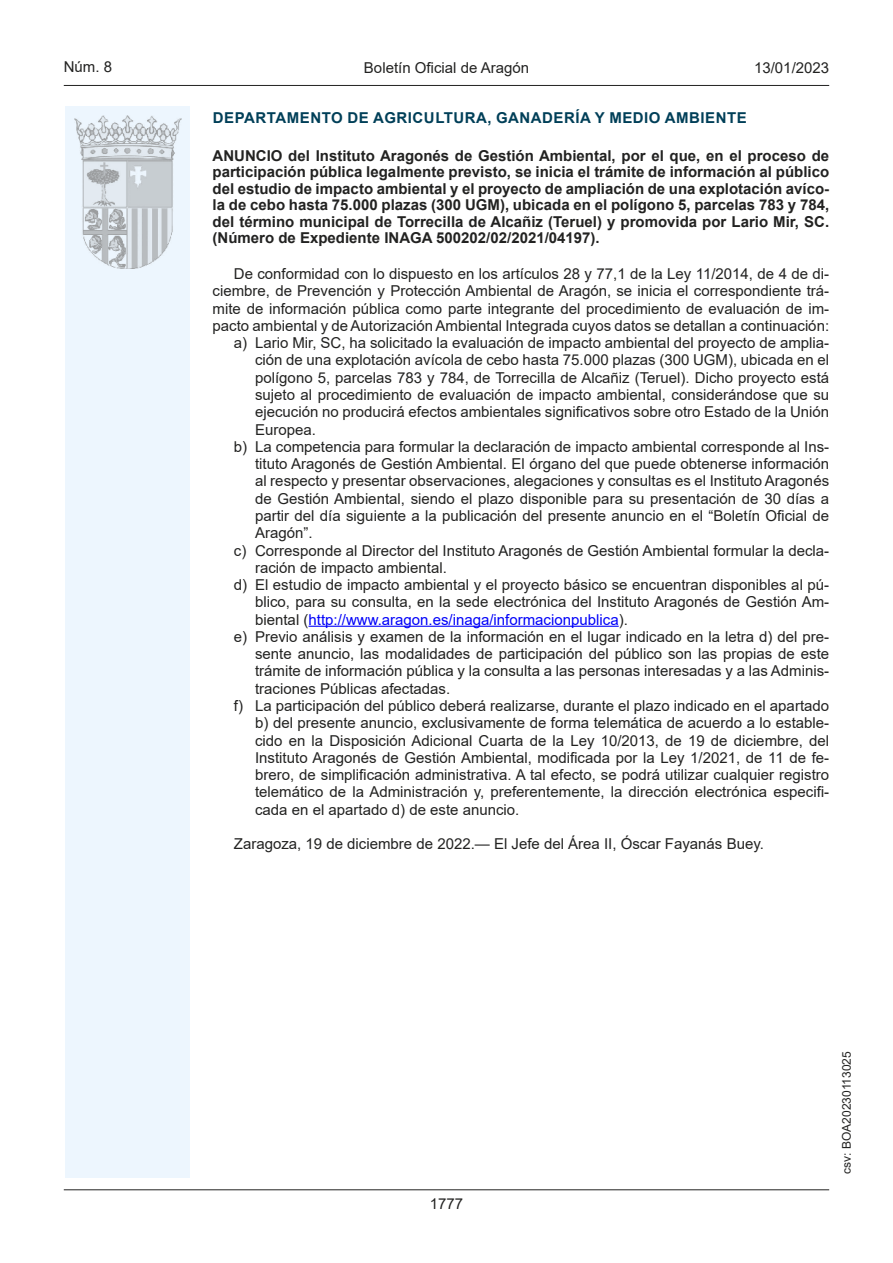
<style>
.page{position:relative;width:893px;height:1263px;background:#fff}
.page>*{position:absolute;margin:0;border:0;box-sizing:border-box;transform-origin:0 0}
.Sangrado_01{font:15px/17.2px "Arial";color:#222221;text-align:justify}
.Titulo_text{font:700 15px/16.5px "Arial";color:#222221;text-align:justify}
.inicio_de_parrafo{font:15px/17.2px "Arial";color:#222221;text-align:justify}
.emisor_text{font:700 15px "Arial";letter-spacing:.035em;color:#003f58}
.estilo_head-c{font:15px "Arial";color:#222221}
.estilo_head-d{font:15px "Arial MT2";color:#222221}
.estilo_head-i{font:15px "Arial MT2";color:#222221}
.numero_pagina{font:15px "Arial MT2";color:#222221}
.estilo_head-i-2{font:12px "Arial MT2";color:#222221}
.s1{color:#0000fa}
</style>
<div class="page">
<div style="left:65px;top:106px;width:125px;height:1072px;background:#edf6fe"></div>
<img style="left:75px;top:115px;width:106px;height:153px">
<hr style="left:64px;top:85px;width:765px;height:1px;background:#222221">
<hr style="left:64px;top:1189px;width:765px;height:1px;background:#222221">
<hr style="left:308px;top:626px;width:311px;height:1px;background:#0000fa">
<p class="estilo_head-i" style="left:64px;top:57px;width:50px">Núm. 8</p>
<p class="estilo_head-c" style="left:364px;top:57px;width:167px">Boletín Oficial de Aragón</p>
<p class="estilo_head-d" style="left:754px;top:57px;width:77px">13/01/2023</p>
<h5 class="emisor_text" style="left:213px;top:107px;width:535px">DEPARTAMENTO DE AGRICULTURA, GANADERÍA Y MEDIO AMBIENTE</h5>
<p class="Titulo_text" style="left:213px;top:147px;width:618px">ANUNCIO del Instituto Aragonés de Gestión Ambiental, por el que, en el proceso de participación pública legalmente previsto, se inicia el trámite de información al público del estudio de impacto ambiental y el proyecto de ampliación de una explotación avíco&shy;la de cebo hasta 75.000 plazas (300 UGM), ubicada en el polígono 5, parcelas 783 y 784, del término municipal de Torrecilla de Alcañiz (Teruel) y promovida por Lario Mir, SC. (Número de Expediente INAGA 500202/02/2021/04197).</p>
<p class="inicio_de_parrafo" style="left:213px;top:265px;width:618px;text-indent:21px">De conformidad con lo dispuesto en los artículos 28 y 77,1 de la Ley 11/2014, de 4 de di&shy;ciembre, de Prevención y Protección Ambiental de Aragón, se inicia el correspondiente trá&shy;mite de información pública como parte integrante del procedimiento de evaluación de im&shy;pacto ambiental y de Autorización Ambiental Integrada cuyos datos se detallan a continuación:</p>
<p class="Sangrado_01" style="left:255px;top:334px;width:576px;text-indent:-21px">a) Lario Mir, SC, ha solicitado la evaluación de impacto ambiental del proyecto de amplia&shy;ción de una explotación avícola de cebo hasta 75.000 plazas (300 UGM), ubicada en el polígono 5, parcelas 783 y 784, de Torrecilla de Alcañiz (Teruel). Dicho proyecto está sujeto al procedimiento de evaluación de impacto ambiental, considerándose que su ejecución no producirá efectos ambientales significativos sobre otro Estado de la Unión Europea.</p>
<p class="Sangrado_01" style="left:255px;top:438px;width:576px;text-indent:-21px">b) La competencia para formular la declaración de impacto ambiental corresponde al Ins&shy;tituto Aragonés de Gestión Ambiental. El órgano del que puede obtenerse información al respecto y presentar observaciones, alegaciones y consultas es el Instituto Aragonés de Gestión Ambiental, siendo el plazo disponible para su presentación de 30 días a partir del día siguiente a la publicación del presente anuncio en el “Boletín Oficial de Aragón”.</p>
<p class="Sangrado_01" style="left:255px;top:541px;width:576px;text-indent:-21px">c) Corresponde al Director del Instituto Aragonés de Gestión Ambiental formular la decla&shy;ración de impacto ambiental.</p>
<p class="Sangrado_01" style="left:255px;top:576px;width:576px;text-indent:-21px">d) El estudio de impacto ambiental y el proyecto básico se encuentran disponibles al pú&shy;blico, para su consulta, en la sede electrónica del Instituto Aragonés de Gestión Am&shy;biental (<span class="s1">http://www.aragon.es/inaga/informacionpublica</span>).</p>
<p class="Sangrado_01" style="left:255px;top:628px;width:576px;text-indent:-21px">e) Previo análisis y examen de la información en el lugar indicado en la letra d) del pre&shy;sente anuncio, las modalidades de participación del público son las propias de este trámite de información pública y la consulta a las personas interesadas y a las Adminis&shy;traciones Públicas afectadas.</p>
<p class="Sangrado_01" style="left:255px;top:697px;width:576px;text-indent:-21px">f) La participación del público deberá realizarse, durante el plazo indicado en el apartado b) del presente anuncio, exclusivamente de forma telemática de acuerdo a lo estable&shy;cido en la Disposición Adicional Cuarta de la Ley 10/2013, de 19 de diciembre, del Instituto Aragonés de Gestión Ambiental, modificada por la Ley 1/2021, de 11 de fe&shy;brero, de simplificación administrativa. A tal efecto, se podrá utilizar cualquier registro telemático de la Administración y, preferentemente, la dirección electrónica especifi&shy;cada en el apartado d) de este anuncio.</p>
<p class="inicio_de_parrafo" style="left:234px;top:835px;width:532px">Zaragoza, 19 de diciembre de 2022.— El Jefe del Área II, Óscar Fayanás Buey.</p>
<p class="numero_pagina" style="left:430px;top:1193px;width:35px">1777</p>
<p class="estilo_head-i-2" style="left:838px;top:1174px;width:124px;rotate:-90deg">csv: BOA20230113025</p>
</div>
